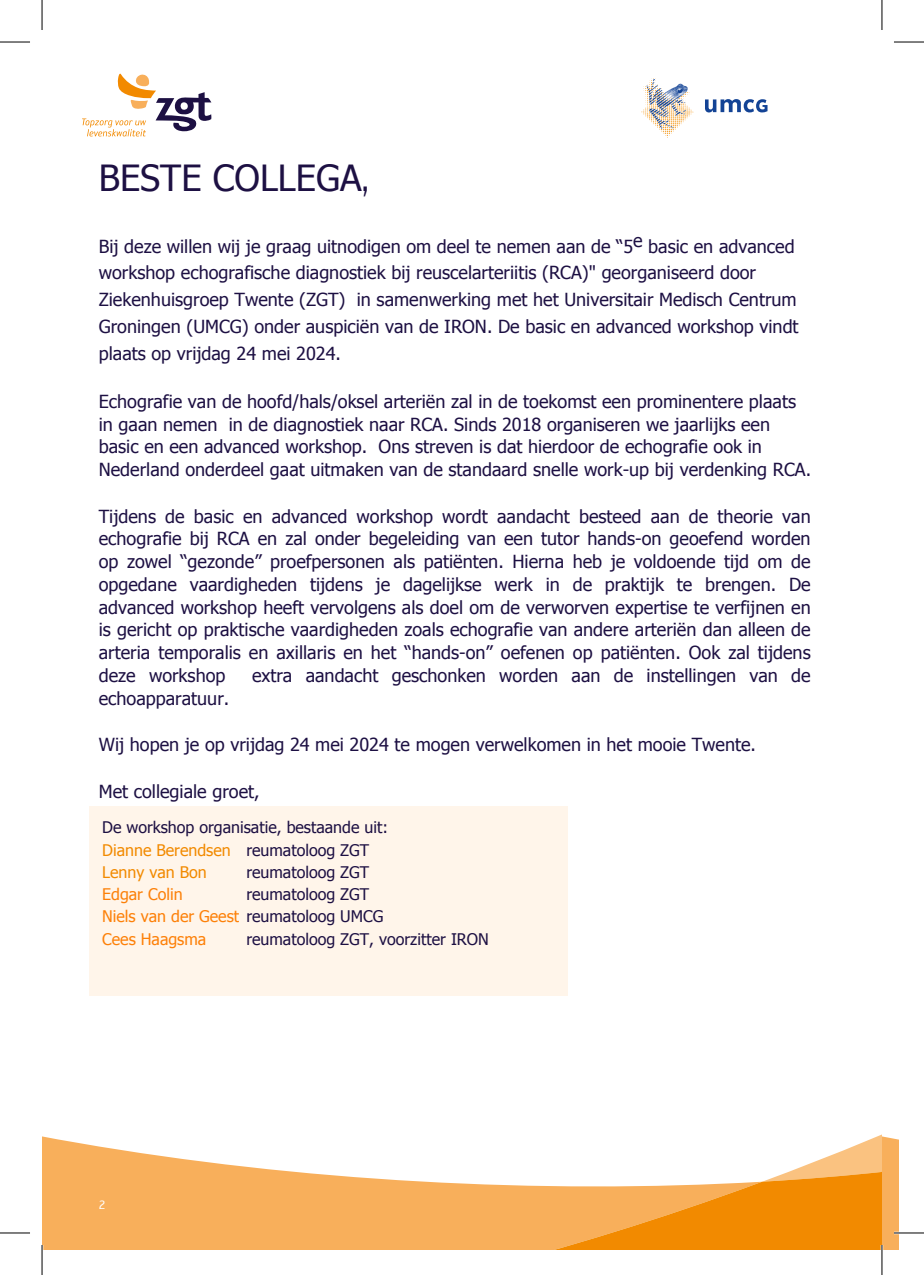
<style>
.page{position:relative;width:924px;height:1275px;background:#fff}
.page>*{position:absolute;margin:0;border:0;box-sizing:border-box;transform-origin:0 0}
.t1{font:36px "Tahoma";color:#1d1043}
.t2{font:18px/22.8px "Tahoma";color:#1d1043}
.t3{font:16px/22.2px "Tahoma";color:#1d1043}
.t4{font:16px "Tahoma";color:#fc8008}
.t5{font:14px "Reykjavik One OT A Gauge";color:#fff}
.s1{font-family:"Reykjavik One OT A Gauge";font-size:38px}
.s2{color:#f28a00}
.s3{color:#fd8008}
</style>
<div class="page">
<svg style="left:705px;top:99px;width:62px;height:13px"></svg>
<img style="left:641px;top:78px;width:53px;height:60px">
<svg style="left:82px;top:73px;width:129px;height:63px"></svg>
<div style="left:88px;top:806px;width:479px;height:190px;background:#fff5ea"></div>
<svg style="left:881px;top:1134px;width:17px;height:116px;background:#f7b05d"></svg>
<div style="left:42px;top:1136px;width:31px;height:114px;background:#f8af5b"></div>
<svg style="left:73px;top:1135px;width:808px;height:115px;fill:#f8af5b"></svg>
<hr style="left:893px;top:1231px;width:30px;height:3px;background:#fff">
<hr style="left:880px;top:1245px;width:2px;height:30px;background:#fff">
<hr style="left:0;top:42px;width:30px;height:1px;background:#000">
<hr style="left:893px;top:42px;width:30px;height:1px;background:#000">
<hr style="left:0;top:1232px;width:30px;height:1px;background:#000">
<hr style="left:893px;top:1232px;width:30px;height:1px;background:#000">
<hr style="left:42px;top:0;width:1px;height:30px;background:#000">
<hr style="left:42px;top:1245px;width:1px;height:30px;background:#000">
<hr style="left:881px;top:0;width:1px;height:30px;background:#000">
<hr style="left:881px;top:1245px;width:1px;height:30px;background:#000">
<h1 class="t1" style="left:99px;top:154px;width:271px">BESTE COLLEGA<span class="s1">,</span></h1>
<p class="t2" style="left:99px;top:232px;width:701px;line-height:26.8px">Bij deze willen wij je graag uitnodigen om deel te nemen aan de “5e basic en advanced workshop echografische diagnostiek bij reuscelarteriitis (RCA)" georganiseerd door Ziekenhuisgroep Twente (ZGT) in samenwerking met het Universitair Medisch Centrum Groningen (UMCG) onder auspiciën van de IRON. De basic en advanced workshop vindt plaats op vrijdag 24 mei 2024.</p>
<p class="t2" style="left:99px;top:389px;width:713px">Echografie van de hoofd/hals/oksel arteriën zal in de toekomst een prominentere plaats in gaan nemen in de diagnostiek naar RCA. Sinds 2018 organiseren we jaarlijks een basic en een advanced workshop. Ons streven is dat hierdoor de echografie ook in Nederland onderdeel gaat uitmaken van de standaard snelle work-up bij verdenking RCA.</p>
<p class="t2" style="left:99px;top:504px;width:713px;text-align:justify">Tijdens de basic en advanced workshop wordt aandacht besteed aan de theorie van echografie bij RCA en zal onder begeleiding van een tutor hands-on geoefend worden op zowel “gezonde” proefpersonen als patiënten. Hierna heb je voldoende tijd om de opgedane vaardigheden tijdens je dagelijkse werk in de praktijk te brengen. De advanced workshop heeft vervolgens als doel om de verworven expertise te verfijnen en is gericht op praktische vaardigheden zoals echografie van andere arteriën dan alleen de arteria temporalis en axillaris en het “hands-on” oefenen op patiënten. Ook zal tijdens deze workshop</p>
<p class="t2" style="left:252px;top:663px;width:560px">extra aandacht geschonken worden aan de instellingen van de</p>
<p class="t2" style="left:99px;top:686px;width:132px">echoapparatuur.</p>
<p class="t2" style="left:99px;top:732px;width:658px">Wij hopen je op vrijdag 24 mei 2024 te mogen verwelkomen in het mooie Twente.</p>
<p class="t2" style="left:99px;top:779px;width:162px">Met collegiale groet,</p>
<p class="t3" style="left:102px;top:815px;width:287px">De workshop organisatie, bestaande uit:<br><span class="s2">Dianne Berendsen</span> reumatoloog ZGT<br><span class="s2">Lenny van Bon</span></p>
<p class="t3" style="left:246px;top:860px;width:124px">reumatoloog ZGT</p>
<p class="t3" style="left:102px;top:882px;width:282px;text-indent:144px">reumatoloog ZGT<br><span class="s3">Niels van der Geest</span> reumatoloog UMCG<br><span class="s3">Cees Haagsma</span></p>
<p class="t4" style="left:102px;top:883px;width:82px">Edgar Colin</p>
<p class="t3" style="left:246px;top:927px;width:244px">reumatoloog ZGT, voorzitter IRON</p>
<p class="t5" style="left:99px;top:1197px;width:8px">2</p>
</div>
